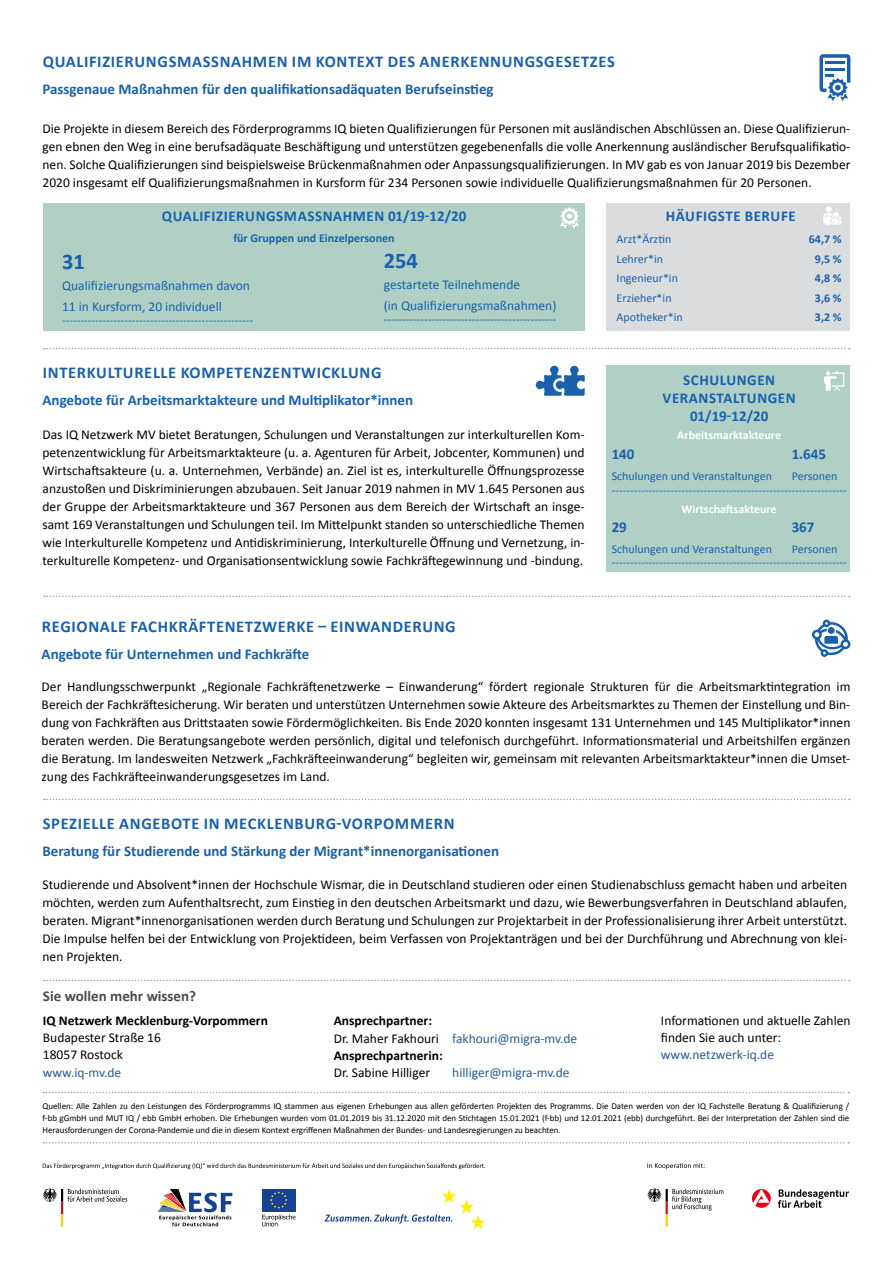
<style>
.page{position:relative;width:893px;height:1263px;background:#fff}
.page>*{position:absolute;margin:0;border:0;box-sizing:border-box;transform-origin:0 0}
.Text_15_P_Bold{font:700 22.5px "Calibri";color:#1961ac}
.t1{font:700 16.5px "Calibri";letter-spacing:.04em;color:#1961ac}
.t2{font:700 15px "Calibri";color:#1961ac}
.t3{font:700 15px/18px "Calibri";letter-spacing:.04em;color:#1961ac;text-align:center}
.H8{font:700 15px "Calibri";color:#4a4a49}
.P_Adresse{font:13.5px/18px "Calibri";color:#000;text-align:justify}
.Text_Grafik_blau_lin{font:13.5px/21px "Calibri";color:#1961ac}
.P_Adresse-2{font:13.5px "Calibri";color:#275b9b}
.P_Adresse_Bold{font:700 13.5px "Calibri";color:#000}
.Text_Grafik_8P{font:12px/15px "Calibri";color:#1961ac}
.t4{font:700 12px "Calibri";color:#fff}
.H7{font:700 12px "Calibri";color:#1961ac}
.Text_Grafik_8P-2{font:700 12px "Calibri";color:#1961ac}
.Fussnote{font:9px/12px "Calibri";letter-spacing:-.005em;color:#000;text-align:justify}
.s1{color:#000}
.s2{color:#275b9b}
</style>
<div class="page">
<svg style="left:44px;top:348px;width:806px;height:1px"></svg>
<svg style="left:44px;top:595px;width:806px;height:2px"></svg>
<svg style="left:44px;top:799px;width:806px;height:1px"></svg>
<svg style="left:44px;top:980px;width:806px;height:1px"></svg>
<div style="left:606px;top:203px;width:244px;height:128px;background:#dbdcde"></div>
<svg style="left:43px;top:1142px;width:806px;height:1px"></svg>
<svg style="left:43px;top:1092px;width:806px;height:1px"></svg>
<div style="left:43px;top:203px;width:542px;height:128px;background:#b0d0c5"></div>
<svg style="left:43px;top:1163px;width:442px;height:6px"></svg>
<svg style="left:262px;top:1214px;width:33px;height:12px"></svg>
<div style="left:262px;top:1189px;width:33px;height:22px;background:#164194"></div>
<svg style="left:270px;top:1191px;width:17px;height:17px"></svg>
<svg style="left:324px;top:1189px;width:161px;height:40px"></svg>
<svg style="left:43px;top:1188px;width:84px;height:39px"></svg>
<svg style="left:647px;top:1163px;width:57px;height:6px"></svg>
<svg style="left:778px;top:1189px;width:71px;height:19px"></svg>
<svg style="left:752px;top:1189px;width:19px;height:19px"></svg>
<svg style="left:647px;top:1188px;width:76px;height:39px"></svg>
<svg style="left:158px;top:1189px;width:74px;height:37px"></svg>
<svg style="left:823px;top:206px;width:19px;height:19px"></svg>
<svg style="left:560px;top:207px;width:19px;height:22px"></svg>
<svg style="left:819px;top:54px;width:32px;height:47px"></svg>
<svg style="left:812px;top:620px;width:38px;height:37px"></svg>
<div style="left:828px;top:627px;width:7px;height:7px;background:#1961ac;border-radius:50%"></div>
<svg style="left:536px;top:366px;width:49px;height:30px"></svg>
<div style="left:606px;top:366px;width:244px;height:206px;background:#b0d0c5"></div>
<svg style="left:824px;top:371px;width:20px;height:20px"></svg>
<h4 class="t1" style="left:43px;top:49px;width:573px">QUALIFIZIERUNGSMASSNAHMEN IM KONTEXT DES ANERKENNUNGSGESETZES</h4>
<h5 class="t2" style="left:43px;top:78px;width:453px">Passgenaue Maßnahmen für den qualifikationsadäquaten Berufseinstieg</h5>
<p class="P_Adresse" style="left:43px;top:119px;width:809px">Die Projekte in diesem Bereich des Förderprogramms IQ bieten Qualifizierungen für Personen mit ausländischen Abschlüssen an. Diese Qualifizierun&shy;gen ebnen den Weg in eine berufsadäquate Beschäftigung und unterstützen gegebenenfalls die volle Anerkennung ausländischer Berufsqualifikatio&shy;nen. Solche Qualifizierungen sind beispielsweise Brückenmaßnahmen oder Anpassungsqualifizierungen. In MV gab es von Januar 2019 bis Dezember 2020 insgesamt elf Qualifizierungsmaßnahmen in Kursform für 234 Personen sowie individuelle Qualifizierungsmaßnahmen für 20 Personen.</p>
<h6 class="t3" style="left:162px;top:206px;width:306px">QUALIFIZIERUNGSMASSNAHMEN 01/19-12/20</h6>
<p class="H7" style="left:233px;top:229px;width:163px">für Gruppen und Einzelpersonen</p>
<p class="Text_15_P_Bold" style="left:384px;top:245px;width:36px">254</p>
<p class="Text_Grafik_blau_lin" style="left:384px;top:274px;width:174px">gestartete Teilnehmende<br>(in Qualifizierungsmaßnahmen)</p>
<p class="Text_Grafik_8P" style="left:384px;top:312px;width:174px">-----------------------------------------------</p>
<p class="Text_15_P_Bold" style="left:62px;top:246px;width:24px">31</p>
<p class="Text_Grafik_blau_lin" style="left:62px;top:275px;width:189px">Qualifizierungsmaßnahmen davon<br>11 in Kursform, 20 individuell</p>
<p class="Text_Grafik_8P" style="left:62px;top:313px;width:192px">----------------------------------------------------</p>
<h4 class="t1" style="left:43px;top:361px;width:340px">INTERKULTURELLE KOMPETENZENTWICKLUNG</h4>
<h5 class="t2" style="left:43px;top:390px;width:372px">Angebote für Arbeitsmarktakteure und Multiplikator*innen</h5>
<p class="P_Adresse" style="left:43px;top:425px;width:544px">Das IQ Netzwerk MV bietet Beratungen, Schulungen und Veranstaltungen zur interkulturellen Kom&shy;petenzentwicklung für Arbeitsmarktakteure (u. a. Agenturen für Arbeit, Jobcenter, Kommunen) und Wirtschaftsakteure (u. a. Unternehmen, Verbände) an. Ziel ist es, interkulturelle Öffnungsprozesse anzustoßen und Diskriminierungen abzubauen. Seit Januar 2019 nahmen in MV 1.645 Personen aus der Gruppe der Arbeitsmarktakteure und 367 Personen aus dem Bereich der Wirtschaft an insge&shy;samt 169 Veranstaltungen und Schulungen teil. Im Mittelpunkt standen so unterschiedliche Themen wie Interkulturelle Kompetenz und Antidiskriminierung, Interkulturelle Öffnung und Vernetzung, in&shy;terkulturelle Kompetenz- und Organisationsentwicklung sowie Fachkräftegewinnung und -bindung.</p>
<h4 class="t1" style="left:42px;top:615px;width:415px">REGIONALE FACHKRÄFTENETZWERKE – EINWANDERUNG</h4>
<h5 class="t2" style="left:42px;top:643px;width:269px">Angebote für Unternehmen und Fachkräfte</h5>
<h6 class="t3" style="left:666px;top:206px;width:131px">HÄUFIGSTE BERUFE</h6>
<p class="Text_Grafik_8P" style="left:617px;top:232px;width:56px">Arzt*Ärztin</p>
<p class="Text_Grafik_8P-2" style="left:809px;top:231px;width:34px">64,7 %</p>
<p class="Text_Grafik_8P" style="left:617px;top:251px;width:48px">Lehrer*in</p>
<p class="Text_Grafik_8P-2" style="left:815px;top:250px;width:28px">9,5 %</p>
<p class="Text_Grafik_8P" style="left:617px;top:271px;width:63px">Ingenieur*in</p>
<p class="Text_Grafik_8P-2" style="left:815px;top:270px;width:28px">4,8 %</p>
<p class="Text_Grafik_8P" style="left:617px;top:290px;width:56px">Erzieher*in</p>
<p class="Text_Grafik_8P-2" style="left:815px;top:289px;width:28px">3,6 %</p>
<p class="Text_Grafik_8P" style="left:617px;top:310px;width:68px">Apotheker*in</p>
<p class="Text_Grafik_8P-2" style="left:815px;top:309px;width:28px">3,2 %</p>
<p class="t3" style="left:663px;top:371px;width:135px">SCHULUNGEN<br>VERANSTALTUNGEN<br>01/19-12/20</p>
<p class="t4" style="left:677px;top:427px;width:105px">Arbeitsmarktakteure</p>
<p class="t2" style="left:612px;top:443px;width:24px">140</p>
<p class="t2" style="left:792px;top:443px;width:36px">1.645</p>
<p class="Text_Grafik_8P" style="left:612px;top:468px;width:162px">Schulungen und Veranstaltungen</p>
<p class="Text_Grafik_8P" style="left:612px;top:468px;width:237px;text-indent:180px">Personen ----------------------------------------------------------------</p>
<p class="t4" style="left:682px;top:500px;width:97px">Wirtschaftsakteure</p>
<p class="t2" style="left:612px;top:517px;width:17px">29</p>
<p class="t2" style="left:792px;top:517px;width:24px">367</p>
<p class="Text_Grafik_8P" style="left:612px;top:542px;width:162px">Schulungen und Veranstaltungen</p>
<p class="Text_Grafik_8P" style="left:612px;top:543px;width:237px;line-height:13.5px;text-indent:180px">Personen ----------------------------------------------------------------</p>
<p class="P_Adresse" style="left:42px;top:677px;width:810px">Der Handlungsschwerpunkt „Regionale Fachkräftenetzwerke – Einwanderung“ fördert regionale Strukturen für die Arbeitsmarktintegration im Bereich der Fachkräftesicherung. Wir beraten und unterstützen Unternehmen sowie Akteure des Arbeitsmarktes zu Themen der Einstellung und Bin&shy;dung von Fachkräften aus Drittstaaten sowie Fördermöglichkeiten. Bis Ende 2020 konnten insgesamt 131 Unternehmen und 145 Multiplikator*innen beraten werden. Die Beratungsangebote werden persönlich, digital und telefonisch durchgeführt. Informationsmaterial und Arbeitshilfen ergänzen die Beratung. Im landesweiten Netzwerk „Fachkräfteeinwanderung“ begleiten wir, gemeinsam mit relevanten Arbeitsmarktakteur*innen die Umset&shy;zung des Fachkräfteeinwanderungsgesetzes im Land.</p>
<h4 class="t1" style="left:43px;top:812px;width:413px">SPEZIELLE ANGEBOTE IN MECKLENBURG-VORPOMMERN</h4>
<h5 class="t2" style="left:43px;top:840px;width:458px">Beratung für Studierende und Stärkung der Migrant*innenorganisationen</h5>
<p class="P_Adresse" style="left:43px;top:875px;width:806px">Studierende und Absolvent*innen der Hochschule Wismar, die in Deutschland studieren oder einen Studienabschluss gemacht haben und arbeiten möchten, werden zum Aufenthaltsrecht, zum Einstieg in den deutschen Arbeitsmarkt und dazu, wie Bewerbungsverfahren in Deutschland ablaufen, beraten. Migrant*innenorganisationen werden durch Beratung und Schulungen zur Projektarbeit in der Professionalisierung ihrer Arbeit unterstützt.<br>Die Impulse helfen bei der Entwicklung von Projektideen, beim Verfassen von Projektanträgen und bei der Durchführung und Abrechnung von klei&shy;nen Projekten.</p>
<p class="H8" style="left:43px;top:986px;width:155px">Sie wollen mehr wissen?</p>
<p class="P_Adresse" style="left:661px;top:1011px;width:191px;line-height:17.2px">Informationen und aktuelle Zahlen finden Sie auch unter:</p>
<p class="P_Adresse-2" style="left:661px;top:1046px;width:115px">www.netzwerk-iq.de</p>
<p class="P_Adresse_Bold" style="left:334px;top:1010px;width:100px">Ansprechpartner:</p>
<p class="P_Adresse-2" style="left:334px;top:1030px;width:245px"><span class="s1">Dr. Maher Fakhouri</span> fakhouri@migra-mv.de</p>
<p class="P_Adresse_Bold" style="left:334px;top:1046px;width:110px">Ansprechpartnerin:</p>
<p class="P_Adresse" style="left:334px;top:1064px;width:98px">Dr. Sabine Hilliger</p>
<p class="P_Adresse-2" style="left:452px;top:1064px;width:119px">hilliger@migra-mv.de</p>
<p class="Fussnote" style="left:43px;top:1100px;width:808px">Quellen: Alle Zahlen zu den Leistungen des Förderprogramms IQ stammen aus eigenen Erhebungen aus allen geförderten Projekten des Programms. Die Daten werden von der IQ Fachstelle Beratung &amp; Qualifizierung / f-bb gGmbH und MUT IQ / ebb GmbH erhoben. Die Erhebungen wurden vom 01.01.2019 bis 31.12.2020 mit den Stichtagen 15.01.2021 (f-bb) und 12.01.2021 (ebb) durchgeführt. Bei der Interpretation der Zahlen sind die Herausforderungen der Corona-Pandemie und die in diesem Kontext ergriffenen Maßnahmen der Bundes- und Landesregierungen zu beachten.</p>
<p class="P_Adresse_Bold" style="left:43px;top:1010px;width:226px">IQ Netzwerk Mecklenburg-Vorpommern</p>
<p class="P_Adresse" style="left:43px;top:1028px;width:119px">Budapester Straße 16</p>
<p class="P_Adresse" style="left:43px;top:1046px;width:81px">18057 Rostock <span class="s2">www.iq-mv.de</span></p>
</div>
